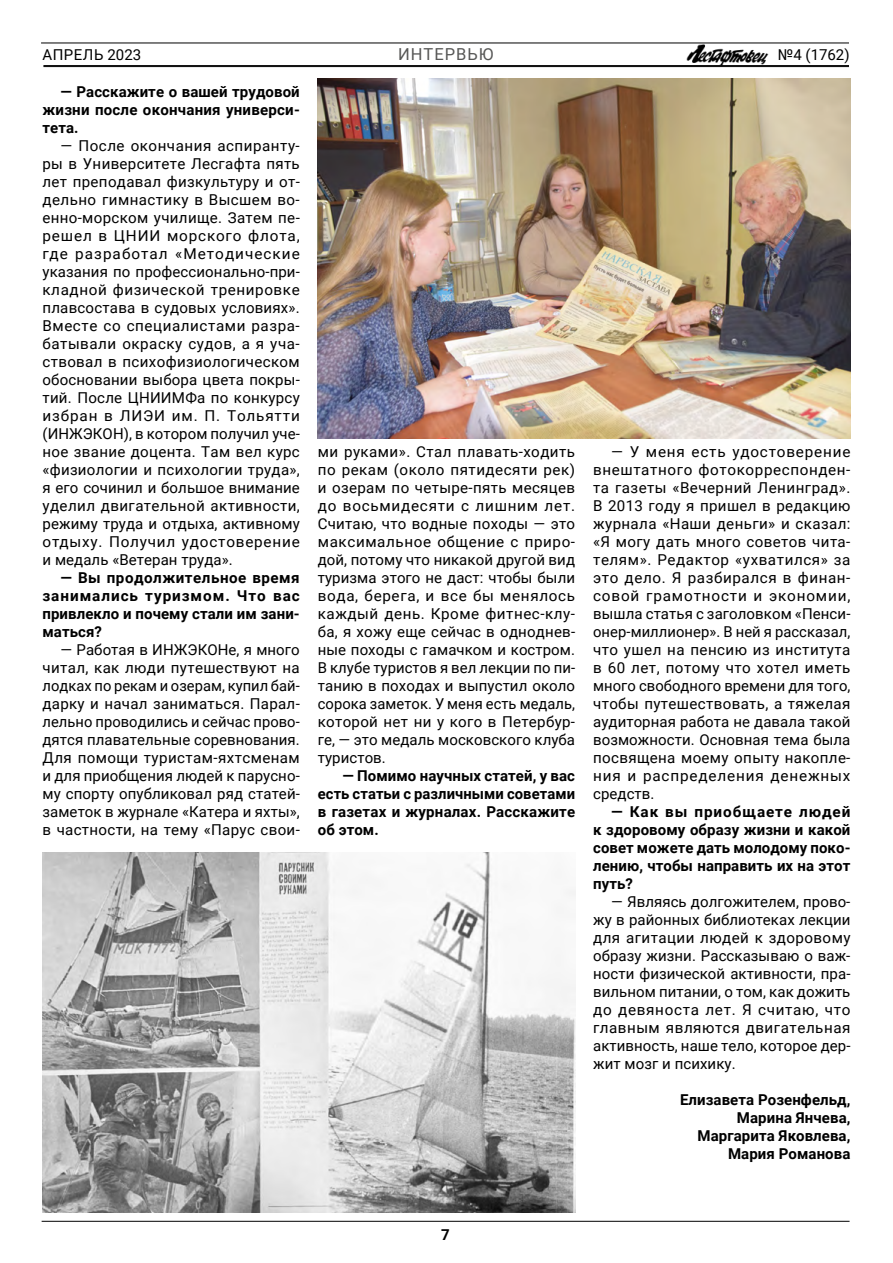
<style>
.page{position:relative;width:893px;height:1263px;background:#fff}
.page>*{position:absolute;margin:0;border:0;box-sizing:border-box;transform-origin:0 0}
.t1{font:16.5px "Roboto";letter-spacing:.06em;color:#575756}
.t2{font:15px/18px "Roboto";letter-spacing:.005em;color:#000;text-align:justify}
.t3{font:700 15px/18px "Roboto";letter-spacing:.005em;color:#000;text-align:justify}
.t4{font:15px "Roboto";letter-spacing:.035em;color:#000}
</style>
<div class="page">
<hr style="left:43px;top:65px;width:806px;height:1px;background:#000">
<hr style="left:43px;top:66px;width:806px;height:1px;background:#000">
<hr style="left:41px;top:43px;width:808px;height:1px;background:#000">
<img style="left:687px;top:44px;width:81px;height:21px">
<hr style="left:42px;top:1221px;width:807px;height:1px;background:#000">
<img style="left:318px;top:79px;width:532px;height:360px">
<img style="left:43px;top:853px;width:532px;height:360px">
<p class="t4" style="left:42px;top:44px;width:100px">АПРЕЛЬ 2023</p>
<p class="t2" style="left:778px;top:45px;width:73px">№4 (1762)</p>
<p class="t1" style="left:398px;top:43px;width:97px">ИНТЕРВЬЮ</p>
<p class="t3" style="left:43px;top:82px;width:259px;text-indent:18px">— Расскажите о вашей трудовой жизни после окончания универси&shy;тета.</p>
<p class="t2" style="left:43px;top:136px;width:259px;text-indent:18px">— После окончания аспиранту&shy;ры в Университете Лесгафта пять лет преподавал физкультуру и от&shy;дельно гимнастику в Высшем во&shy;енно-морском училище. Затем пе&shy;решел в ЦНИИ морского флота, где разработал «Методические указания по профессионально-при&shy;кладной физической тренировке плавсостава в судовых условиях».<br>Вместе со специалистами разра&shy;батывали окраску судов, а я уча&shy;ствовал в психофизиологическом обосновании выбора цвета покры&shy;тий. После ЦНИИМФа по конкурсу избран в ЛИЭИ им. П. Тольятти (ИНЖЭКОН), в котором получил уче&shy;ное звание доцента. Там вел курс «физиологии и психологии труда», я его сочинил и большое внимание уделил двигательной активности, режиму труда и отдыха, активному отдыху. Получил удостоверение и медаль «Ветеран труда».</p>
<p class="t3" style="left:43px;top:568px;width:259px;text-indent:18px">— Вы продолжительное время занимались туризмом. Что вас привлекло и почему стали им зани&shy;маться?</p>
<p class="t2" style="left:43px;top:640px;width:259px;text-indent:18px">— Работая в ИНЖЭКОНе, я много читал, как люди путешествуют на лодках по рекам и озерам, купил бай&shy;дарку и начал заниматься. Парал&shy;лельно проводились и сейчас прово&shy;дятся плавательные соревнования.<br>Для помощи туристам-яхтсменам и для приобщения людей к парусно&shy;му спорту опубликовал ряд статей&shy;заметок в журнале «Катера и яхты», в частности, на тему «Парус свои-</p>
<p class="t2" style="left:318px;top:442px;width:259px">ми руками». Стал плавать-ходить по рекам (около пятидесяти рек) и озерам по четыре-пять месяцев до восьмидесяти с лишним лет.<br>Считаю, что водные походы — это максимальное общение с приро&shy;дой, потому что никакой другой вид туризма этого не даст: чтобы были вода, берега, и все бы менялось каждый день. Кроме фитнес-клу&shy;ба, я хожу еще сейчас в одноднев&shy;ные походы с гамачком и костром.<br>В клубе туристов я вел лекции по пи&shy;танию в походах и выпустил около сорока заметок. У меня есть медаль, которой нет ни у кого в Петербур&shy;ге, — это медаль московского клуба туристов.</p>
<p class="t3" style="left:318px;top:766px;width:259px;text-indent:25px">— Помимо научных статей, у вас есть статьи с различными советами в газетах и журналах. Расскажите об этом.</p>
<p class="t2" style="left:593px;top:442px;width:259px;text-indent:18px">— У меня есть удостоверение внештатного фотокорреспонден&shy;та газеты «Вечерний Ленинград».<br>В 2013 году я пришел в редакцию журнала «Наши деньги» и сказал: «Я могу дать много советов чита&shy;телям». Редактор «ухватился» за это дело. Я разбирался в финан&shy;совой грамотности и экономии, вышла статья с заголовком «Пенси&shy;онер-миллионер». В ней я рассказал, что ушел на пенсию из института в 60 лет, потому что хотел иметь много свободного времени для того, чтобы путешествовать, а тяжелая аудиторная работа не давала такой возможности. Основная тема была посвящена моему опыту накопле&shy;ния и распределения денежных средств.</p>
<p class="t3" style="left:593px;top:802px;width:259px;text-indent:18px">— Как вы приобщаете людей к здоровому образу жизни и какой совет можете дать молодому поко&shy;лению, чтобы направить их на этот путь?</p>
<p class="t2" style="left:593px;top:892px;width:259px;text-indent:18px">— Являясь долгожителем, прово&shy;жу в районных библиотеках лекции для агитации людей к здоровому образу жизни. Рассказываю о важ&shy;ности физической активности, пра&shy;вильном питании, о том, как дожить до девяноста лет. Я считаю, что главным являются двигательная активность, наше тело, которое дер&shy;жит мозг и психику.</p>
<p class="t3" style="left:680px;top:1090px;width:172px;text-align:right">Елизавета Розенфельд,<br>Марина Янчева,<br>Маргарита Яковлева,<br>Мария Романова</p>
<p class="t3" style="left:441px;top:1225px;width:10px">7</p>
</div>
